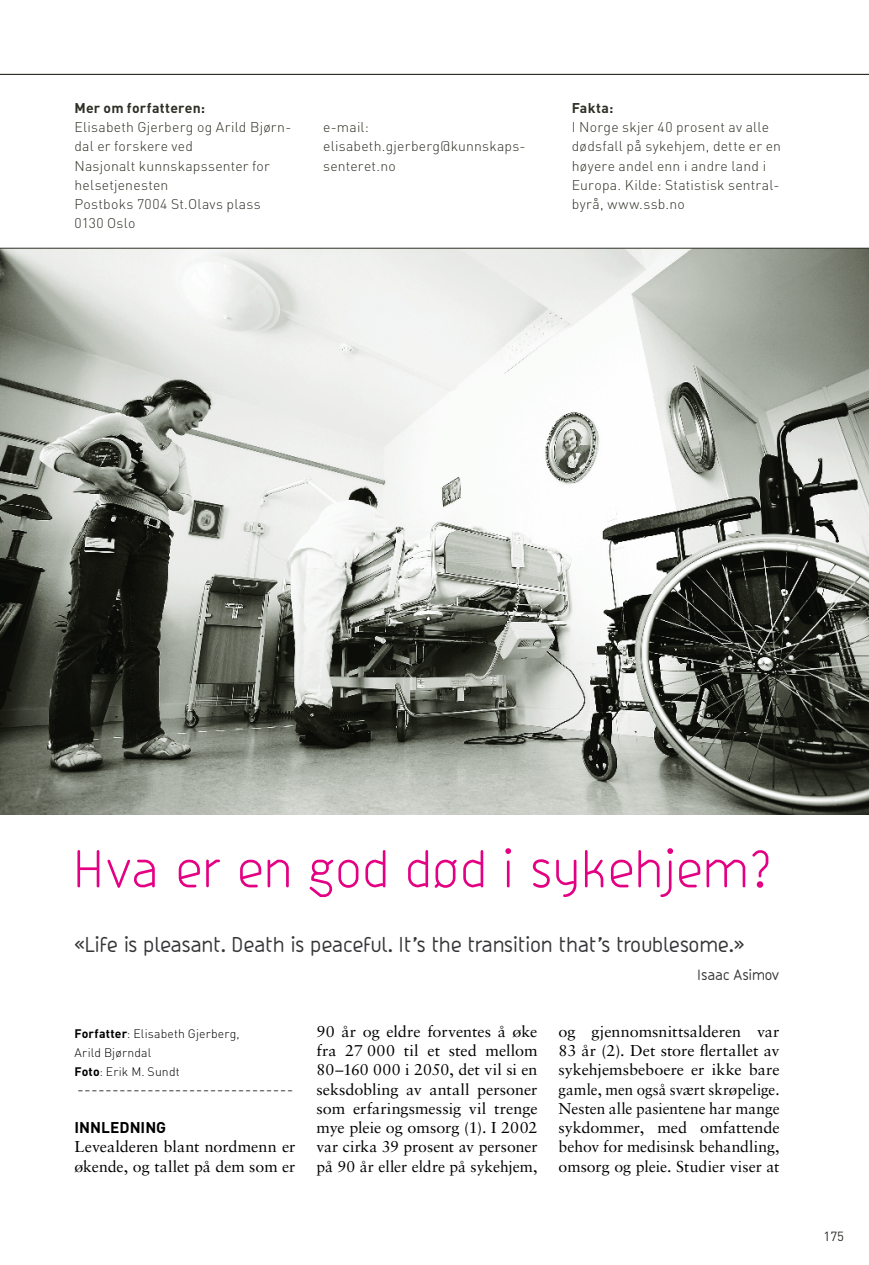
<style>
.page{position:relative;width:869px;height:1265px;background:#fff}
.page>*{position:absolute;margin:0;border:0;box-sizing:border-box;transform-origin:0 0}
.t1{font:300 57.75px "Friends";letter-spacing:-.01em;color:#e40083}
.t2{font:22.75px "Friends";color:#373538}
.t3{font:15.75px/19.2px "Sabon";color:#000;text-align:justify}
.t4{font:300 15.75px "DIN";color:#000}
.t5{font:15.75px "Friends";color:#373538}
.t6{font:700 15.4px "DIN";letter-spacing:.005em;color:#000}
.t7{font:300 14px/19.2px "DIN";letter-spacing:.015em;color:#2e3026}
.t8{font:700 14px "DIN";letter-spacing:.02em;color:#2e3026}
.t9{font:13.12px "DIN";color:#2e3026}
.t10{font:300 12.25px/19.2px "DIN";letter-spacing:.015em;color:#000}
.s1{font-weight:700}
</style>
<div class="page">
<hr style="left:0;top:74px;width:868px;height:1px;background:#2e3026">
<img style="left:0;top:249px;width:868px;height:566px">
<hr style="left:0;top:248px;width:868px;height:1px;background:#2e3026">
<p class="t8" style="left:74px;top:99px;width:132px">Mer om forfatteren:</p>
<p class="t7" style="left:74px;top:117px;width:218px">Elisabeth Gjerberg og Arild Bjørn&shy;dal er forskere ved<br>Nasjonalt kunnskapssenter for helsetjenesten<br>Postboks 7004 St.Olavs plass<br>0130 Oslo</p>
<p class="t7" style="left:323px;top:117px;width:204px">e-mail: elisabeth.gjerberg@kunnskaps&shy;senteret.no</p>
<p class="t8" style="left:571px;top:99px;width:43px">Fakta:</p>
<p class="t7" style="left:571px;top:117px;width:211px">I Norge skjer 40 prosent av alle dødsfall på sykehjem, dette er en høyere andel enn i andre land i<br>Europa. Kilde: Statistisk sentral&shy;byrå, www.ssb.no</p>
<h1 class="t1" style="left:75px;top:838px;width:699px">Hva er en god død i sykehjem?</h1>
<h2 class="t2" style="left:74px;top:932px;width:672px">«Life is pleasant. Death is peaceful. It’s the transition that’s troublesome.»</h2>
<p class="t5" style="left:697px;top:966px;width:83px">Isaac Asimov</p>
<p class="t10" style="left:74px;top:1024px;width:167px"><span class="s1">Forfatter</span>: Elisabeth Gjerberg,<br>Arild Bjørndal<br><span class="s1">Foto</span>: Erik M. Sundt</p>
<p class="t4" style="left:77px;top:1079px;width:218px">-------------------------------</p>
<p class="t6" style="left:74px;top:1118px;width:93px">Innledning</p>
<p class="t3" style="left:74px;top:1137px;width:222px">Levealderen blant nordmenn er økende, og tallet på dem som er</p>
<p class="t3" style="left:316px;top:1022px;width:222px">90 år og eldre forventes å øke fra 27 000 til et sted mellom 80–160 000 i 2050, det vil si en seksdobling av antall personer som erfaringsmessig vil trenge mye pleie og omsorg (1). I 2002 var cirka 39 prosent av personer på 90 år eller eldre på sykehjem,</p>
<p class="t3" style="left:558px;top:1022px;width:222px">og gjennomsnittsalderen var 83 år (2). Det store flertallet av sykehjemsbeboere er ikke bare gamle, men også svært skrøpelige.<br>Nesten alle pasientene har mange sykdommer, med omfattende behov for medisinsk behandling, omsorg og pleie. Studier viser at</p>
<p class="t9" style="left:823px;top:1228px;width:22px">175</p>
</div>
